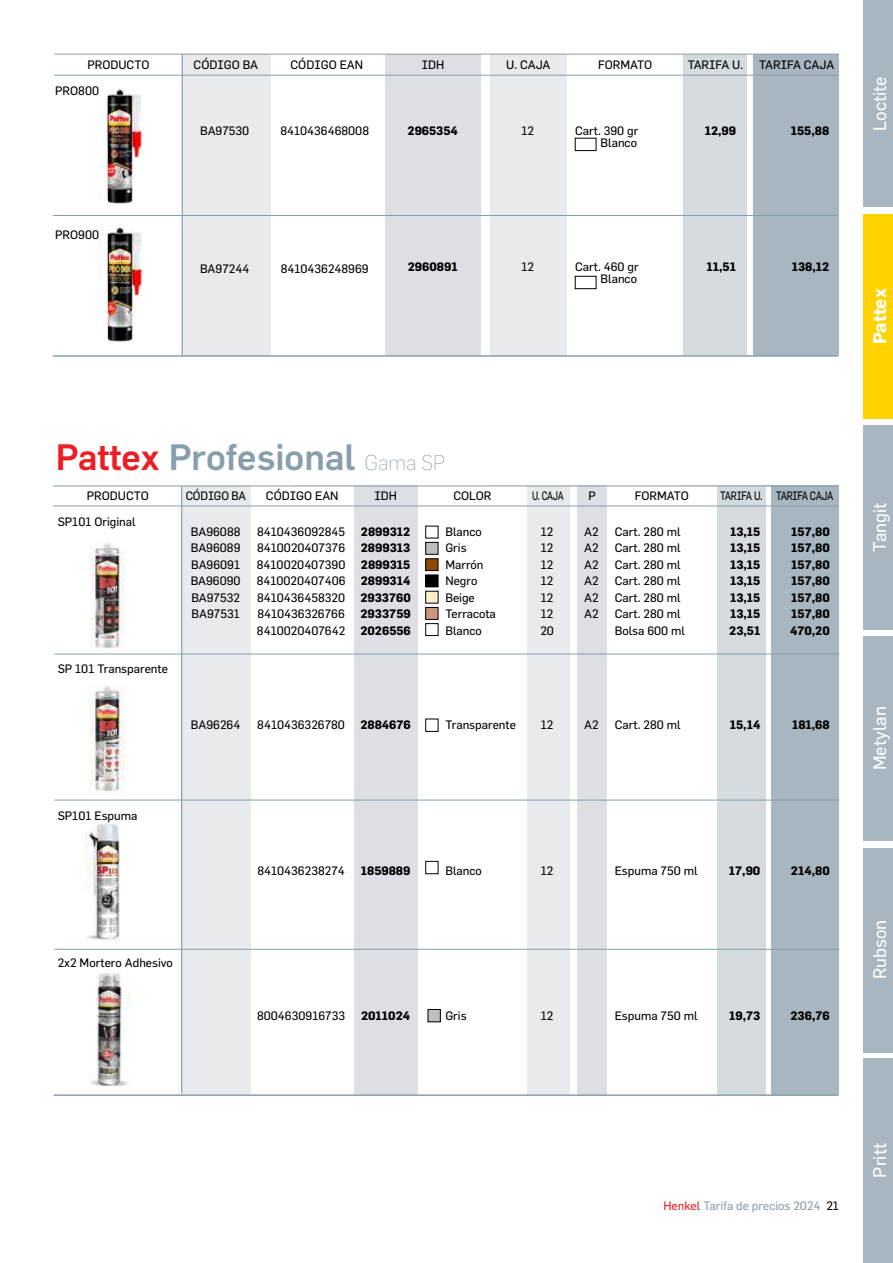
<style>
.page{position:relative;width:893px;height:1263px;background:#fff}
.page>*{position:absolute;margin:0;border:0;box-sizing:border-box;transform-origin:0 0}
.t1{font:500 36px "Flama";color:#879fad}
.t2{font:18px "Flama Basic";color:#fff}
.t3{font:700 18px "Flama";color:#fff}
.t4{font:12px/16.5px "Flama Basic";color:#000;text-align:justify}
.t5{font:700 12px/16.5px "Flama";color:#000;text-align:justify}
.t6{font:12px "Flama Basic";color:#879fad}
.t7{font:12px "Flama Basic";letter-spacing:-.03em;color:#000;scale:.8 1}
.t8{font:12px "Flama Basic";color:#000;scale:.95 1}
.t9{font:12px "Flama Basic";color:#000;scale:.75 1}
.s1{color:#ed1d24}
.s2{font-weight:200;font-size:21px}
.s3{color:#000}
</style>
<div class="page">
<div style="left:863px;top:1058px;width:30px;height:205px;background:#a7b6c1"></div>
<div style="left:863px;top:0;width:30px;height:207px;background:#a7b6c1"></div>
<div style="left:863px;top:425px;width:30px;height:205px;background:#a7b6c1"></div>
<div style="left:863px;top:636px;width:30px;height:205px;background:#a7b6c1"></div>
<div style="left:863px;top:848px;width:30px;height:205px;background:#a7b6c1"></div>
<div style="left:385px;top:54px;width:95px;height:1120px;background:#dce0e4"></div>
<div style="left:490px;top:54px;width:77px;height:1120px;background:#e8ebed"></div>
<div style="left:183px;top:54px;width:88px;height:1120px;background:#e8ebed"></div>
<div style="left:684px;top:54px;width:63px;height:1120px;background:#d6dbe0"></div>
<div style="left:754px;top:54px;width:85px;height:1120px;background:#a7b6c1"></div>
<hr style="left:54px;top:54px;width:785px;height:1px;background:#879fad">
<hr style="left:54px;top:75px;width:785px;height:1px;background:#879fad">
<hr style="left:182px;top:54px;width:1px;height:1120px;background:#879fad">
<div style="left:44px;top:356px;width:807px;height:833px;background:#fff"></div>
<img style="left:90px;top:543px;width:35px;height:106px">
<img style="left:85px;top:822px;width:35px;height:119px">
<div style="left:863px;top:214px;width:30px;height:205px;background:#ffd200"></div>
<img style="left:106px;top:88px;width:37px;height:117px">
<hr style="left:53px;top:215px;width:785px;height:1px;background:#879fad">
<img style="left:91px;top:973px;width:40px;height:113px">
<hr style="left:53px;top:355px;width:785px;height:2px;background:#879fad">
<img style="left:106px;top:226px;width:38px;height:117px">
<div style="left:575px;top:138px;width:21px;height:13px;border:1px solid #000"></div>
<div style="left:575px;top:276px;width:21px;height:13px;border:1px solid #000"></div>
<img style="left:90px;top:685px;width:35px;height:107px">
<div style="left:577px;top:486px;width:30px;height:609px;background:#dce0e4"></div>
<div style="left:354px;top:486px;width:64px;height:609px;background:#dce0e4"></div>
<div style="left:527px;top:486px;width:43px;height:609px;background:#e8ebed"></div>
<div style="left:181px;top:486px;width:70px;height:609px;background:#e8ebed"></div>
<div style="left:717px;top:486px;width:49px;height:609px;background:#d6dbe0"></div>
<div style="left:771px;top:486px;width:67px;height:609px;background:#a7b6c1"></div>
<hr style="left:181px;top:486px;width:1px;height:607px;background:#879fad">
<hr style="left:53px;top:486px;width:785px;height:1px;background:#879fad">
<hr style="left:53px;top:506px;width:785px;height:1px;background:#879fad">
<div style="left:425px;top:526px;width:13px;height:12px;border:1px solid #000"></div>
<div style="left:426px;top:542px;width:12px;height:12px;background:#bcbec0"></div>
<div style="left:425px;top:542px;width:13px;height:12px;border:1px solid #000"></div>
<div style="left:426px;top:575px;width:12px;height:12px;background:#000"></div>
<div style="left:425px;top:575px;width:13px;height:12px;border:1px solid #000"></div>
<div style="left:426px;top:559px;width:12px;height:12px;background:#8f4a02"></div>
<div style="left:425px;top:558px;width:13px;height:13px;border:1px solid #000"></div>
<div style="left:426px;top:591px;width:12px;height:12px;background:#ffefcf"></div>
<div style="left:425px;top:591px;width:13px;height:12px;border:1px solid #000"></div>
<div style="left:426px;top:607px;width:12px;height:12px;background:#cc9782"></div>
<div style="left:425px;top:607px;width:13px;height:13px;border:1px solid #000"></div>
<div style="left:425px;top:719px;width:13px;height:12px;border:1px solid #000"></div>
<div style="left:425px;top:861px;width:13px;height:13px;border:1px solid #000"></div>
<div style="left:428px;top:1009px;width:12px;height:13px;background:#bcbec0"></div>
<div style="left:428px;top:1009px;width:12px;height:13px;border:1px solid #000"></div>
<div style="left:425px;top:623px;width:13px;height:13px;border:1px solid #000"></div>
<hr style="left:54px;top:1094px;width:785px;height:2px;background:#879fad">
<hr style="left:55px;top:654px;width:784px;height:1px;background:#879fad">
<hr style="left:55px;top:800px;width:784px;height:1px;background:#879fad">
<hr style="left:55px;top:949px;width:784px;height:1px;background:#879fad">
<p class="t4" style="left:87px;top:56px;width:64px">PRODUCTO</p>
<p class="t4" style="left:194px;top:56px;width:66px">CÓDIGO BA</p>
<p class="t4" style="left:291px;top:56px;width:74px">CÓDIGO EAN</p>
<p class="t4" style="left:422px;top:56px;width:24px">IDH</p>
<p class="t4" style="left:506px;top:56px;width:46px">U. CAJA</p>
<p class="t4" style="left:598px;top:56px;width:55px">FORMATO</p>
<p class="t4" style="left:688px;top:56px;width:57px">TARIFA U.</p>
<p class="t4" style="left:759px;top:56px;width:77px">TARIFA CAJA</p>
<p class="t4" style="left:55px;top:82px;width:45px">PRO800</p>
<p class="t4" style="left:55px;top:226px;width:45px">PRO900</p>
<p class="t4" style="left:200px;top:122px;width:51px">BA97530</p>
<p class="t4" style="left:280px;top:122px;width:90px">8410436468008</p>
<p class="t5" style="left:408px;top:122px;width:52px">2965354</p>
<p class="t4" style="left:200px;top:260px;width:51px">BA97244</p>
<p class="t4" style="left:281px;top:260px;width:90px">8410436248969</p>
<p class="t5" style="left:408px;top:258px;width:51px">2960891</p>
<p class="t4" style="left:522px;top:122px;width:14px">12</p>
<p class="t4" style="left:575px;top:124px;width:65px;line-height:12px;text-align:right">Cart. 390 gr<br>Blanco</p>
<p class="t4" style="left:522px;top:258px;width:14px">12</p>
<p class="t4" style="left:575px;top:261px;width:65px;line-height:12px;text-align:right">Cart. 460 gr<br>Blanco</p>
<p class="t5" style="left:705px;top:122px;width:33px">12,99</p>
<p class="t5" style="left:707px;top:258px;width:31px">11,51</p>
<p class="t5" style="left:791px;top:122px;width:40px">155,88</p>
<p class="t5" style="left:792px;top:258px;width:39px">138,12</p>
<h2 class="t2" style="left:869px;top:131px;width:56px;rotate:-90deg">Loctite</h2>
<h2 class="t3" style="left:869px;top:344px;width:57px;rotate:-90deg">Pattex</h2>
<h2 class="t2" style="left:869px;top:342px;width:13px;rotate:-90deg">P</h2>
<h1 class="t1" style="left:56px;top:435px;width:391px"><span class="s1">Pattex</span> Profesional <span class="s2">Gama SP</span></h1>
<p class="t4" style="left:87px;top:487px;width:64px">PRODUCTO</p>
<p class="t8" style="left:186px;top:488px;width:65px">CÓDIGO BA</p>
<p class="t4" style="left:266px;top:487px;width:74px">CÓDIGO EAN</p>
<p class="t4" style="left:374px;top:487px;width:24px">IDH</p>
<p class="t4" style="left:453px;top:487px;width:40px">COLOR</p>
<p class="t9" style="left:532px;top:488px;width:44px">U. CAJA</p>
<p class="t4" style="left:588px;top:487px;width:9px">P</p>
<p class="t4" style="left:635px;top:487px;width:55px">FORMATO</p>
<p class="t7" style="left:720px;top:488px;width:143px">TARIFA U. TARIFA CAJA</p>
<p class="t4" style="left:445px;top:523px;width:52px;text-align:left">Blanco<br>Gris<br>Marrón<br>Negro<br>Beige<br>Terracota<br>Blanco</p>
<p class="t4" style="left:58px;top:513px;width:79px">SP101 Original</p>
<p class="t4" style="left:257px;top:523px;width:90px">8410436092845<br>8410020407376<br>8410020407390<br>8410020407406<br>8410436458320<br>8410436326766<br>8410020407642</p>
<p class="t5" style="left:360px;top:523px;width:52px">2899312<br>2899313<br>2899315<br>2899314<br>2933760<br>2933759<br>2026556</p>
<p class="t4" style="left:540px;top:523px;width:15px">12<br>12<br>12<br>12<br>12<br>12<br>20</p>
<p class="t4" style="left:584px;top:523px;width:16px">A2<br>A2<br>A2<br>A2<br>A2<br>A2</p>
<p class="t4" style="left:615px;top:523px;width:72px;text-align:left">Cart. 280 ml<br>Cart. 280 ml<br>Cart. 280 ml<br>Cart. 280 ml<br>Cart. 280 ml<br>Cart. 280 ml<br>Bolsa 600 ml</p>
<p class="t4" style="left:191px;top:523px;width:51px">BA96088<br>BA96089<br>BA96091<br>BA96090<br>BA97532<br>BA97531</p>
<p class="t5" style="left:729px;top:523px;width:33px">13,15<br>13,15<br>13,15<br>13,15<br>13,15<br>13,15<br>23,51</p>
<p class="t5" style="left:790px;top:523px;width:41px">157,80<br>157,80<br>157,80<br>157,80<br>157,80<br>157,80<br>470,20</p>
<p class="t4" style="left:58px;top:660px;width:112px">SP 101 Transparente</p>
<p class="t4" style="left:191px;top:716px;width:51px">BA96264</p>
<p class="t4" style="left:257px;top:716px;width:89px">8410436326780</p>
<p class="t5" style="left:360px;top:716px;width:52px">2884676</p>
<p class="t4" style="left:58px;top:807px;width:81px">SP101 Espuma</p>
<p class="t4" style="left:257px;top:862px;width:89px">8410436238274</p>
<p class="t5" style="left:361px;top:862px;width:51px">1859889</p>
<p class="t4" style="left:58px;top:954px;width:117px">2x2 Mortero Adhesivo</p>
<p class="t4" style="left:257px;top:1007px;width:89px">8004630916733</p>
<p class="t5" style="left:361px;top:1007px;width:51px">2011024</p>
<p class="t4" style="left:445px;top:716px;width:72px">Transparente</p>
<p class="t4" style="left:541px;top:716px;width:14px">12</p>
<p class="t4" style="left:584px;top:716px;width:16px">A2</p>
<p class="t4" style="left:615px;top:716px;width:67px">Cart. 280 ml</p>
<p class="t5" style="left:730px;top:716px;width:32px">15,14</p>
<p class="t5" style="left:792px;top:716px;width:39px">181,68</p>
<p class="t4" style="left:445px;top:862px;width:38px">Blanco</p>
<p class="t4" style="left:541px;top:862px;width:14px">12</p>
<p class="t4" style="left:615px;top:862px;width:85px">Espuma 750 ml</p>
<p class="t5" style="left:729px;top:862px;width:33px">17,90</p>
<p class="t5" style="left:791px;top:862px;width:40px">214,80</p>
<p class="t4" style="left:445px;top:1007px;width:23px">Gris</p>
<p class="t4" style="left:541px;top:1007px;width:14px">12</p>
<p class="t4" style="left:615px;top:1007px;width:85px">Espuma 750 ml</p>
<p class="t5" style="left:729px;top:1007px;width:33px">19,73</p>
<p class="t5" style="left:790px;top:1007px;width:41px">236,76</p>
<h2 class="t2" style="left:869px;top:552px;width:50px;rotate:-90deg">Tangit</h2>
<h2 class="t2" style="left:869px;top:770px;width:65px;rotate:-90deg">Metylan</h2>
<h2 class="t2" style="left:869px;top:979px;width:61px;rotate:-90deg">Rubson</h2>
<p class="t6" style="left:663px;top:1198px;width:177px"><span class="s1">Henkel</span> Tarifa de precios 2024 <span class="s3">21</span></p>
<h2 class="t2" style="left:869px;top:1177px;width:36px;rotate:-90deg">Pritt</h2>
</div>
